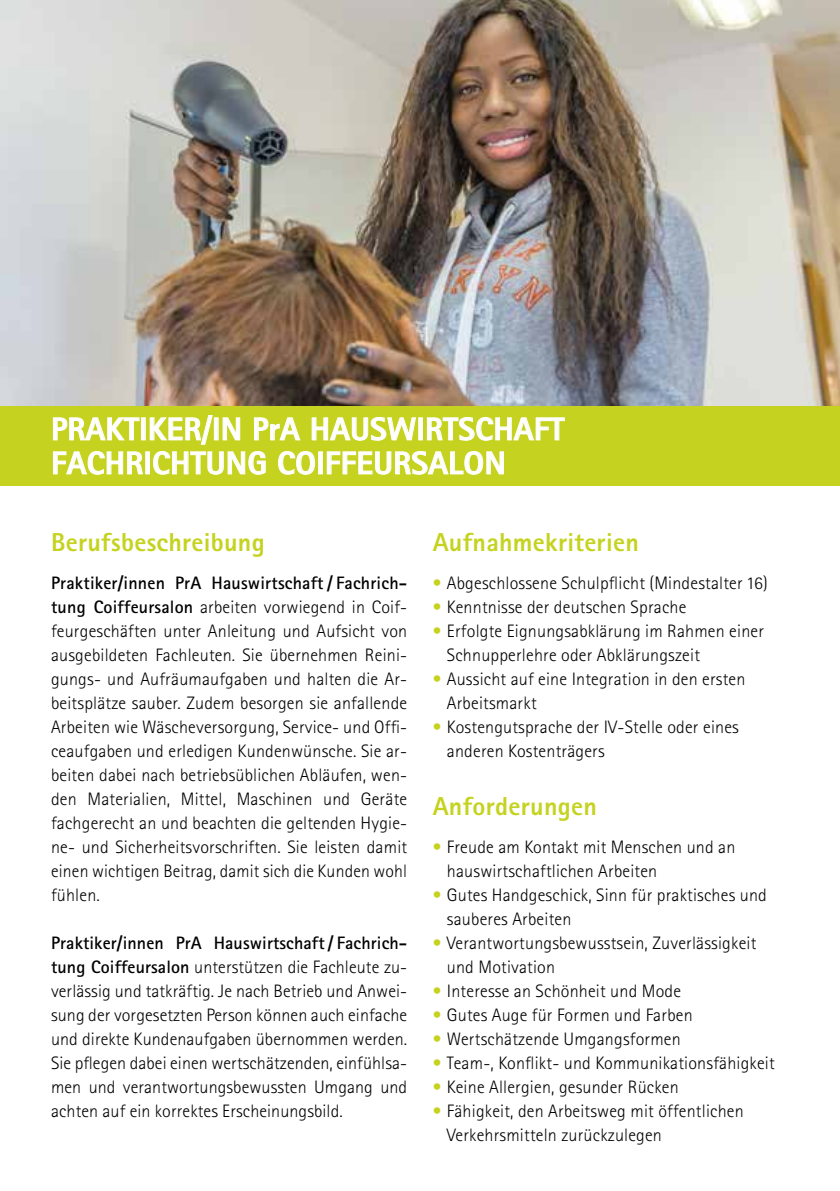
<style>
.page{position:relative;width:840px;height:1191px;background:#fff}
.page>*{position:absolute;margin:0;border:0;box-sizing:border-box;transform-origin:0 0}
.t1{font:800 32px/34px "Rotis Sans Serif";letter-spacing:.01em;color:#fff}
.t2{font:800 26px "Rotis Sans Serif";letter-spacing:.01em;color:#c5d320}
.t3{font:300 18px/24px "Rotis Sans Serif";letter-spacing:.01em;color:#000}
.s1{font-weight:700}
.s2{color:#c5d320}
</style>
<div class="page">
<img style="left:0;top:0;width:839px;height:407px">
<div style="left:0;top:407px;width:839px;height:79px;background:#c5d320"></div>
<svg style="left:53px;top:417px;width:87px;height:24px"></svg>
<div style="left:141px;top:417px;width:5px;height:23px;border:1px solid #fff"></div>
<svg style="left:149px;top:415px;width:64px;height:30px"></svg>
<div style="left:214px;top:417px;width:4px;height:23px;border:1px solid #fff"></div>
<svg style="left:222px;top:417px;width:18px;height:24px"></svg>
<svg style="left:254px;top:417px;width:47px;height:24px"></svg>
<svg style="left:311px;top:417px;width:105px;height:24px"></svg>
<div style="left:418px;top:417px;width:4px;height:23px;border:1px solid #fff"></div>
<svg style="left:426px;top:417px;width:139px;height:24px"></svg>
<svg style="left:53px;top:451px;width:90px;height:24px"></svg>
<div style="left:145px;top:451px;width:5px;height:23px;border:1px solid #fff"></div>
<svg style="left:153px;top:451px;width:113px;height:24px"></svg>
<svg style="left:278px;top:451px;width:37px;height:24px"></svg>
<div style="left:318px;top:451px;width:4px;height:23px;border:1px solid #fff"></div>
<svg style="left:326px;top:451px;width:178px;height:24px"></svg>
<h1 class="t1" style="left:51px;top:411px;width:514px">PRAKTIKER/IN PrA HAUSWIRTSCHAFT<br>FACHRICHTUNG COIFFEURSALON</h1>
<h2 class="t2" style="left:51px;top:526px;width:215px">Berufsbeschreibung</h2>
<p class="t3" style="left:51px;top:571px;width:357px;text-align:justify"><span class="s1">Praktiker/innen PrA Hauswirtschaft / Fachrich&shy;tung Coiffeursalon</span> arbeiten vorwiegend in Coif&shy;feurgeschäften unter Anleitung und Aufsicht von ausgebildeten Fachleuten. Sie übernehmen Reini&shy;gungs- und Aufräumaufgaben und halten die Ar&shy;beitsplätze sauber. Zudem besorgen sie anfallende Arbeiten wie Wäscheversorgung, Service- und Offi&shy;ceaufgaben und erledigen Kundenwünsche. Sie ar&shy;beiten dabei nach betriebsüblichen Abläufen, wen&shy;den Materialien, Mittel, Maschinen und Geräte fachgerecht an und beachten die geltenden Hygie&shy;ne- und Sicherheitsvorschriften. Sie leisten damit einen wichtigen Beitrag, damit sich die Kunden wohl fühlen.</p>
<p class="t3" style="left:51px;top:931px;width:357px;text-align:justify"><span class="s1">Praktiker/innen PrA Hauswirtschaft / Fachrich&shy;tung Coiffeursalon</span> unterstützen die Fachleute zu&shy;verlässig und tatkräftig. Je nach Betrieb und Anwei&shy;sung der vorgesetzten Person können auch einfache und direkte Kundenaufgaben übernommen werden.<br>Sie pflegen dabei einen wertschätzenden, einfühlsa&shy;men und verantwortungsbewussten Umgang und achten auf ein korrektes Erscheinungsbild.</p>
<h2 class="t2" style="left:432px;top:526px;width:207px">Aufnahmekriterien</h2>
<p class="t3" style="left:432px;top:571px;width:336px"><span class="s2">•</span> Abgeschlossene Schulpflicht (Mindestalter 16)</p>
<p class="t3" style="left:432px;top:595px;width:255px"><span class="s2">•</span> Kenntnisse der deutschen Sprache</p>
<p class="t3" style="left:446px;top:619px;width:318px;text-indent:-14px"><span class="s2">•</span> Erfolgte Eignungsabklärung im Rahmen einer<br>Schnupperlehre oder Abklärungszeit</p>
<p class="t3" style="left:446px;top:667px;width:300px;text-indent:-14px"><span class="s2">•</span> Aussicht auf eine Integration in den ersten<br>Arbeitsmarkt</p>
<p class="t3" style="left:446px;top:715px;width:293px;text-indent:-14px"><span class="s2">•</span> Kostengutsprache der IV-Stelle oder eines anderen Kostenträgers</p>
<h2 class="t2" style="left:432px;top:790px;width:165px">Anforderungen</h2>
<p class="t3" style="left:446px;top:835px;width:290px;text-indent:-14px"><span class="s2">•</span> Freude am Kontakt mit Menschen und an hauswirtschaftlichen Arbeiten</p>
<p class="t3" style="left:446px;top:883px;width:321px;text-indent:-14px"><span class="s2">•</span> Gutes Handgeschick, Sinn für praktisches und sauberes Arbeiten</p>
<p class="t3" style="left:446px;top:931px;width:311px;text-indent:-14px"><span class="s2">•</span> Verantwortungsbewusstsein, Zuverlässigkeit und Motivation</p>
<p class="t3" style="left:432px;top:979px;width:250px"><span class="s2">•</span> Interesse an Schönheit und Mode</p>
<p class="t3" style="left:432px;top:1003px;width:261px"><span class="s2">•</span> Gutes Auge für Formen und Farben</p>
<p class="t3" style="left:432px;top:1027px;width:249px"><span class="s2">•</span> Wertschätzende Umgangsformen</p>
<p class="t3" style="left:432px;top:1051px;width:343px"><span class="s2">•</span> Team-, Konflikt- und Kommunikationsfähigkeit</p>
<p class="t3" style="left:432px;top:1075px;width:247px"><span class="s2">•</span> Keine Allergien, gesunder Rücken</p>
<p class="t3" style="left:446px;top:1099px;width:298px;text-indent:-14px"><span class="s2">•</span> Fähigkeit, den Arbeitsweg mit öffentlichen<br>Verkehrsmitteln zurückzulegen</p>
</div>
